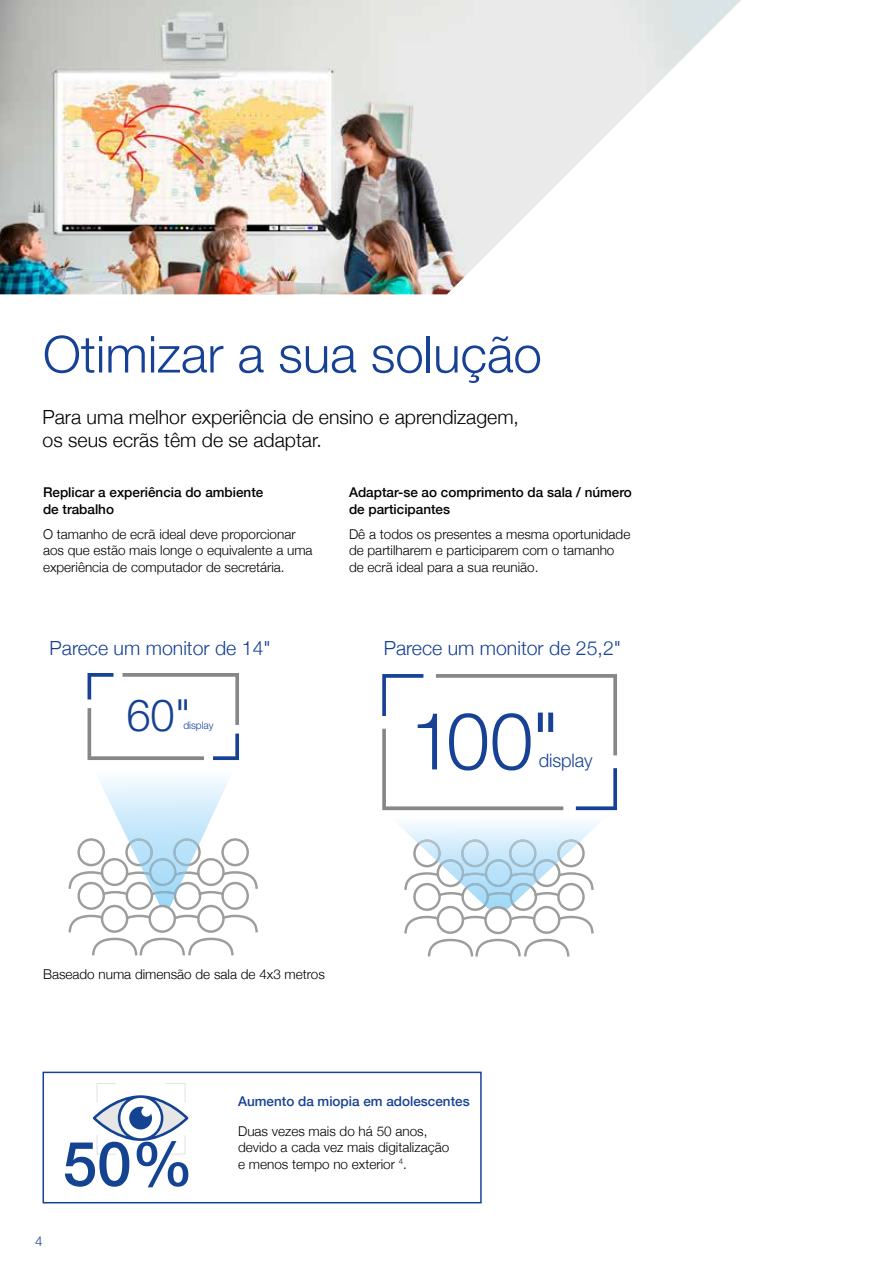
<style>
.page{position:relative;width:893px;height:1263px;background:#fff}
.page>*{position:absolute;margin:0;border:0;box-sizing:border-box;transform-origin:0 0}
.t1{font:300 79.5px "Helvetica Neue";color:#164194}
.t2{font:500 61.8px "Helvetica Neue";color:#144391}
.t3{font:300 51px "Helvetica Neue";color:#164194}
.t4{font:300 44.4px "Helvetica Neue";color:#164194}
.t5{font:300 19.5px/22.5px "Helvetica Neue";color:#000}
.t6{font:300 19.5px "Helvetica Neue";color:#164194}
.t7{font:300 18.6px "Helvetica Neue";letter-spacing:-.005em;color:#164194}
.t8{font:300 13.5px/16.5px "Helvetica Neue";color:#000}
.t9{font:500 13.5px/16.5px "Helvetica Neue";color:#000}
.t10{font:500 13.5px "Helvetica Neue";color:#164194}
.t11{font:300 13.5px "Helvetica Neue";color:#164194}
.t12{font:300 10.35px "Helvetica Neue";letter-spacing:-.005em;color:#164194}
</style>
<div class="page">
<img style="left:0;top:0;width:741px;height:294px">
<svg style="left:69px;top:673px;width:189px;height:282px"></svg>
<svg style="left:382px;top:674px;width:235px;height:282px"></svg>
<div style="left:43px;top:1071px;width:439px;height:132px;background:#fff;border:2px solid #164194"></div>
<svg style="left:93px;top:1083px;width:95px;height:72px"></svg>
<h3 class="t3" style="left:43px;top:313px;width:500px">Otimizar a sua solução</h3>
<h3 class="t5" style="left:43px;top:405px;width:478px">Para uma melhor experiência de ensino e aprendizagem, os seus ecrãs têm de se adaptar.</h3>
<p class="t9" style="left:43px;top:483px;width:222px">Replicar a experiência do ambiente de trabalho</p>
<p class="t8" style="left:43px;top:525px;width:271px">O tamanho de ecrã ideal deve proporcionar aos que estão mais longe o equivalente a uma experiência de computador de secretária.</p>
<p class="t9" style="left:349px;top:483px;width:284px">Adaptar-se ao comprimento da sala / número de participantes</p>
<p class="t8" style="left:349px;top:525px;width:283px">Dê a todos os presentes a mesma oportunidade de partilharem e participarem com o tamanho de ecrã ideal para a sua reunião.</p>
<h3 class="t6" style="left:50px;top:632px;width:223px">Parece um monitor de 14"</h3>
<h3 class="t6" style="left:384px;top:632px;width:239px">Parece um monitor de 25,2"</h3>
<h3 class="t4" style="left:126px;top:679px;width:66px">60"</h3>
<p class="t12" style="left:183px;top:717px;width:32px">display</p>
<h1 class="t1" style="left:410px;top:677px;width:151px">100"</h1>
<h3 class="t7" style="left:433px;top:744px;width:55px">display</h3>
<h3 class="t7" style="left:539px;top:745px;width:55px">display</h3>
<p class="t8" style="left:43px;top:965px;width:283px">Baseado numa dimensão de sala de 4x3 metros</p>
<p class="t11" style="left:35px;top:1230px;width:9px">4</p>
<h2 class="t2" style="left:63px;top:1114px;width:132px">50%</h2>
<p class="t10" style="left:238px;top:1090px;width:233px">Aumento da miopia em adolescentes</p>
<p class="t8" style="left:238px;top:1122px;width:213px">Duas vezes mais do há 50 anos, devido a cada vez mais digitalização e menos tempo no exterior <sup>4</sup>.</p>
</div>
